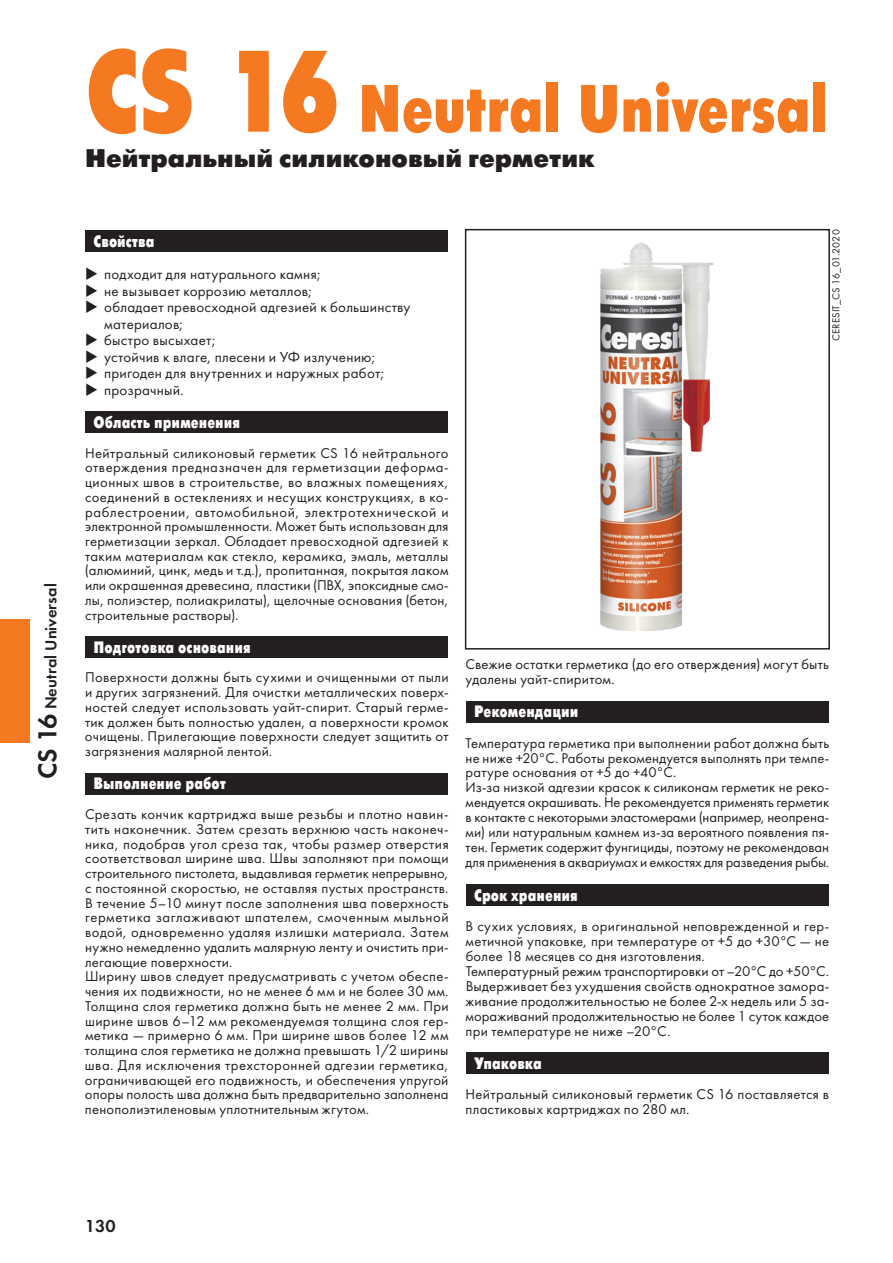
<style>
.page{position:relative;width:893px;height:1263px;background:#fff}
.page>*{position:absolute;margin:0;border:0;box-sizing:border-box;transform-origin:0 0}
.t1{font:66.75px "Futura Futuris Cond Extra Bold C";letter-spacing:-.01em;color:#f47921}
.t2{font:25.5px "Futura Futuris Black C";color:#231f20}
.t3{font:18px "Futura Demi C";color:#231f20}
.t4{font:16.5px "Futura Futuris Cond Extra Bold C";color:#fff}
.t5{font:16.5px "Futura Demi C";letter-spacing:.005em;color:#231f20}
.t6{font:15px/16.5px "Futura Book C";letter-spacing:.015em;color:#231f20}
.t7{font:14.7px/14.7px "Futura Book C";letter-spacing:.015em;color:#231f20}
.t8{font:10.5px "Futura Book C";letter-spacing:.015em;color:#231f20}
.s1{font-size:27px}
.s2{font-size:115.5px}
</style>
<div class="page">
<div style="left:85px;top:230px;width:363px;height:22px;background:#231f20"></div>
<div style="left:85px;top:411px;width:363px;height:22px;background:#231f20"></div>
<div style="left:85px;top:636px;width:363px;height:22px;background:#231f20"></div>
<div style="left:85px;top:772px;width:363px;height:22px;background:#231f20"></div>
<div style="left:466px;top:700px;width:362px;height:22px;background:#231f20"></div>
<div style="left:466px;top:884px;width:362px;height:22px;background:#231f20"></div>
<div style="left:466px;top:1052px;width:362px;height:22px;background:#231f20"></div>
<div style="left:0;top:620px;width:30px;height:123px;background:#f47921"></div>
<img style="left:600px;top:242px;width:114px;height:389px">
<div style="left:465px;top:229px;width:365px;height:420px;border:2px solid #231f20"></div>
<p class="t5" style="left:41px;top:779px;width:197px;rotate:-90deg"><span class="s1">CS 16</span> Neutral Universal</p>
<h1 class="t1" style="left:85px;top:72px;width:745px"><span class="s2">CS 16</span> Neutral Universal</h1>
<h2 class="t2" style="left:85px;top:145px;width:511px">Нейтральный силиконовый герметик</h2>
<p class="t4" style="left:94px;top:233px;width:62px">Свойства</p>
<p class="t6" style="left:104px;top:266px;width:308px">подходит для натурального камня;<br>не вызывает коррозию металлов;<br>обладает превосходной адгезией к большинству материалов;<br>быстро высыхает;<br>устойчив к влаге, плесени и УФ излучению; пригоден для внутренних и наружных работ; прозрачный.</p>
<p class="t4" style="left:94px;top:413px;width:148px">Область применения</p>
<p class="t7" style="left:85px;top:445px;width:365px;text-align:justify">Нейтральный силиконовый герметик CS 16 нейтрального отверждения предназначен для герметизации деформа&shy;ционных швов в строительстве, во влажных помещениях, соединений в остеклениях и несущих конструкциях, в ко&shy;раблестроении, автомобильной, электротехнической и электронной промышленности. Может быть использован для герметизации зеркал. Обладает превосходной адгезией к таким материалам как стекло, керамика, эмаль, металлы (алюминий, цинк, медь и т.д.), пропитанная, покрытая лаком или окрашенная древесина, пластики (ПВХ, эпоксидные смо&shy;лы, полиэстер, полиакрилаты), щелочные основания (бетон, строительные растворы).</p>
<p class="t4" style="left:94px;top:638px;width:159px">Подготовка основания</p>
<p class="t7" style="left:85px;top:670px;width:365px;text-align:justify">Поверхности должны быть сухими и очищенными от пыли и других загрязнений. Для очистки металлических поверх&shy;ностей следует использовать уайт-спирит. Старый герме&shy;тик должен быть полностью удален, а поверхности кромок очищены. Прилегающие поверхности следует защитить от загрязнения малярной лентой.</p>
<p class="t4" style="left:94px;top:775px;width:134px">Выполнение работ</p>
<p class="t7" style="left:85px;top:807px;width:365px">Срезать кончик картриджа выше резьбы и плотно навин&shy;тить наконечник. Затем срезать верхнюю часть наконеч&shy;ника, подобрав угол среза так, чтобы размер отверстия соответствовал ширине шва. Швы заполняют при помощи строительного пистолета, выдавливая герметик непрерывно, с постоянной скоростью, не оставляя пустых пространств.<br>В течение 5–10 минут после заполнения шва поверхность герметика заглаживают шпателем, смоченным мыльной водой, одновременно удаляя излишки материала. Затем нужно немедленно удалить малярную ленту и очистить при&shy;легающие поверхности.<br>Ширину швов следует предусматривать с учетом обеспе&shy;чения их подвижности, но не менее 6 мм и не более 30 мм.<br>Толщина слоя герметика должна быть не менее 2 мм. При ширине швов 6–12 мм рекомендуемая толщина слоя гер&shy;метика — примерно 6 мм. При ширине швов более 12 мм толщина слоя герметика не должна превышать 1/2 ширины шва. Для исключения трехсторонней адгезии герметика, ограничивающей его подвижность, и обеспечения упругой опоры полость шва должна быть предварительно заполнена пенополиэтиленовым уплотнительным жгутом.</p>
<p class="t8" style="left:830px;top:341px;width:113px;rotate:-90deg">CERESIT_CS 16_01.2020</p>
<p class="t7" style="left:465px;top:657px;width:365px">Свежие остатки герметика (до его отверждения) могут быть удалены уайт-спиритом.</p>
<p class="t4" style="left:474px;top:703px;width:106px">Рекомендации</p>
<p class="t7" style="left:466px;top:735px;width:365px">Температура герметика при выполнении работ должна быть не ниже +20°C. Работы рекомендуется выполнять при темпе&shy;ратуре основания от +5 до +40°C.<br>Из-за низкой адгезии красок к силиконам герметик не реко&shy;мендуется окрашивать. Не рекомендуется применять герметик в контакте с некоторыми эластомерами (например, неопрена&shy;ми) или натуральным камнем из-за вероятного появления пя&shy;тен. Герметик содержит фунгициды, поэтому не рекомендован для применения в аквариумах и емкостях для разведения рыбы.</p>
<p class="t4" style="left:474px;top:886px;width:105px">Срок хранения</p>
<p class="t7" style="left:466px;top:919px;width:365px">В сухих условиях, в оригинальной неповрежденной и гер&shy;метичной упаковке, при температуре от +5 до +30°C — не более 18 месяцев со дня изготовления.<br>Температурный режим транспортировки от –20°C до +50°C.<br>Выдерживает без ухудшения свойств однократное замора&shy;живание продолжительностью не более 2-х недель или 5 за&shy;мораживаний продолжительностью не более 1 суток каждое при температуре не ниже –20°C.</p>
<p class="t4" style="left:474px;top:1054px;width:69px">Упаковка</p>
<p class="t7" style="left:466px;top:1087px;width:365px">Нейтральный силиконовый герметик CS 16 поставляется в пластиковых картриджах по 280 мл.</p>
<p class="t3" style="left:85px;top:1215px;width:32px">130</p>
</div>
